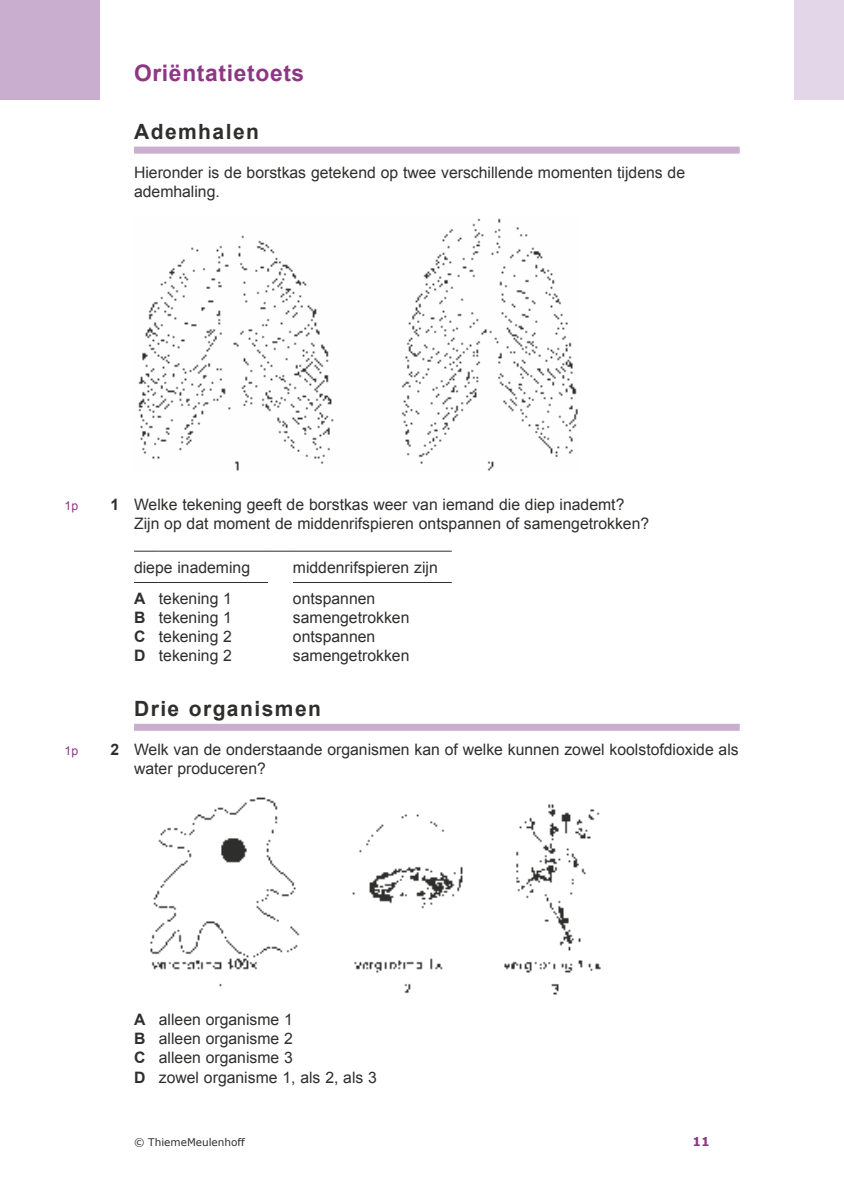
<style>
.page{position:relative;width:844px;height:1191px;background:#fff}
.page>*{position:absolute;margin:0;border:0;box-sizing:border-box;transform-origin:0 0}
.t1{font:700 22.75px "Arial";letter-spacing:.03em;color:#8d3684}
.t2{font:700 21px "Arial";letter-spacing:.07em;color:#2e2e2d}
.t3{font:15.75px/19.2px "Arial";color:#2e2e2d}
.t4{font:12.25px "Arial";color:#8d3684}
.t5{font:700 12.25px "Verdana";color:#8d3684}
.t6{font:10.5px "Verdana";color:#2e2e2d}
.s1{font-weight:700}
</style>
<div class="page">
<div style="left:0;top:0;width:99px;height:99px;background:#caaed0"></div>
<div style="left:794px;top:0;width:49px;height:99px;background:#e3d6e9"></div>
<div style="left:134px;top:147px;width:605px;height:7px;background:#caaed0"></div>
<div style="left:134px;top:724px;width:605px;height:7px;background:#caaed0"></div>
<img style="left:138px;top:218px;width:440px;height:253px">
<svg style="left:134px;top:551px;width:25px;height:1px"></svg>
<hr style="left:159px;top:551px;width:109px;height:1px;background:#2e2e2d">
<svg style="left:268px;top:551px;width:25px;height:1px"></svg>
<hr style="left:293px;top:551px;width:158px;height:1px;background:#2e2e2d">
<svg style="left:134px;top:582px;width:25px;height:1px"></svg>
<hr style="left:159px;top:582px;width:109px;height:1px;background:#2e2e2d">
<hr style="left:293px;top:582px;width:158px;height:1px;background:#2e2e2d">
<img style="left:150px;top:797px;width:451px;height:198px">
<h1 class="t1" style="left:134px;top:58px;width:172px">Oriëntatietoets</h1>
<h2 class="t2" style="left:134px;top:118px;width:126px">Ademhalen</h2>
<p class="t3" style="left:134px;top:163px;width:552px">Hieronder is de borstkas getekend op twee verschillende momenten tijdens de ademhaling.</p>
<p class="t4" style="left:64px;top:497px;width:15px">1p</p>
<p class="t3" style="left:134px;top:494px;width:516px;text-indent:-24px"><span class="s1">1</span> Welke tekening geeft de borstkas weer van iemand die diep inademt?<br>Zijn op dat moment de middenrifspieren ontspannen of samengetrokken?</p>
<p class="t3" style="left:134px;top:557px;width:117px">diepe inademing</p>
<p class="t3" style="left:293px;top:557px;width:146px">middenrifspieren zijn</p>
<p class="t3" style="left:134px;top:589px;width:99px"><span class="s1">A</span> tekening 1</p>
<p class="t3" style="left:293px;top:589px;width:84px">ontspannen</p>
<p class="t3" style="left:134px;top:608px;width:99px"><span class="s1">B</span> tekening 1</p>
<p class="t3" style="left:293px;top:608px;width:118px">samengetrokken</p>
<p class="t3" style="left:134px;top:626px;width:99px"><span class="s1">C</span> tekening 2</p>
<p class="t3" style="left:293px;top:626px;width:84px">ontspannen</p>
<p class="t3" style="left:134px;top:645px;width:99px"><span class="s1">D</span> tekening 2</p>
<p class="t3" style="left:293px;top:645px;width:118px">samengetrokken</p>
<h2 class="t2" style="left:134px;top:695px;width:188px">Drie organismen</h2>
<p class="t4" style="left:64px;top:742px;width:15px">1p</p>
<p class="t3" style="left:134px;top:740px;width:606px;text-indent:-24px"><span class="s1">2</span> Welk van de onderstaande organismen kan of welke kunnen zowel koolstofdioxide als water produceren?</p>
<p class="t3" style="left:134px;top:1010px;width:244px"><span class="s1">A</span> alleen organisme 1<br><span class="s1">B</span> alleen organisme 2<br><span class="s1">C</span> alleen organisme 3<br><span class="s1">D</span> zowel organisme 1, als 2, als 3</p>
<p class="t6" style="left:134px;top:1135px;width:112px">© ThiemeMeulenhoff</p>
<p class="t5" style="left:692px;top:1133px;width:19px">11</p>
</div>
